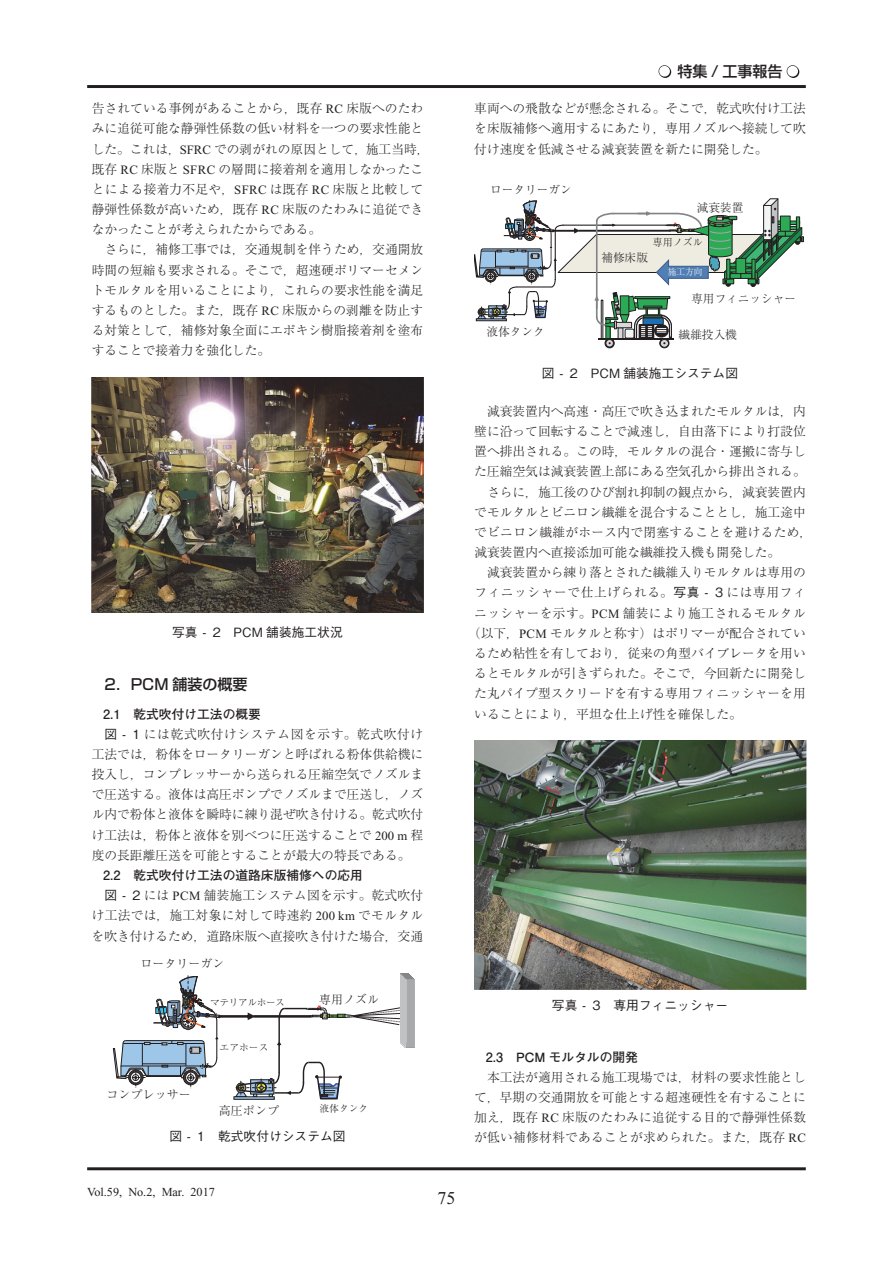
<style>
.page{position:relative;width:893px;height:1263px;background:#fff}
.page>*{position:absolute;margin:0;border:0;box-sizing:border-box;transform-origin:0 0}
.t1{font:18px "Times New Roman";color:#231f20}
.t2{font:500 15px "Shin Go Pro";color:#231f20}
.t3{font:500 15px "Shin Go Pr 6";color:#231f20}
.t4{font:300 12.75px/20.1px "Ryumin Pr 6";color:#231f20;text-align:justify}
.t5{font:500 12.75px "Gothic BBB Pro";color:#231f20}
.t6{font:700 12.75px "Futo Go B101 Pro";color:#231f20}
.t7{font:300 12.75px "Ryumin Pr 6";letter-spacing:.02em;color:#231f20}
.t8{font:300 12.75px "Ryumin Pr 6";letter-spacing:.03em;color:#231f20}
.t9{font:300 12.75px "Ryumin Pr 6";letter-spacing:.045em;color:#231f20}
.t10{font:12.15px "Times New Roman";color:#231f20}
.t11{font:300 12px "Ryumin Pro";color:#231f20}
.t12{font:300 11.7px "Ryumin Pro";letter-spacing:-.005em;color:#231f20}
.t13{font:300 10.05px "Ryumin Pro";letter-spacing:-.005em;color:#231f20}
.t14{font:300 9.75px "Ryumin Pro";letter-spacing:-.01em;color:#231f20}
.t15{font:300 9.75px "Ryumin Pro";letter-spacing:-.05em;color:#231f20}
.t16{font:300 8.7px "Ryumin Pro";color:#fff}
.s1{font-family:"Times New Roman";font-weight:400}
.s2{font-family:"Gothic BBB Pro";font-weight:500}
</style>
<div class="page">
<hr style="left:87px;top:85px;width:719px;height:3px;background:#231f20">
<hr style="left:87px;top:1167px;width:719px;height:3px;background:#231f20">
<svg style="left:658px;top:65px;width:13px;height:13px"></svg>
<svg style="left:787px;top:65px;width:12px;height:13px"></svg>
<img style="left:92px;top:377px;width:331px;height:235px">
<div style="left:792px;top:237px;width:11px;height:5px;border:1px solid #231f20"></div>
<div style="left:605px;top:338px;width:10px;height:10px;border:1px solid #231f20;border-radius:50%"></div>
<div style="left:606px;top:339px;width:7px;height:8px;border:1px solid #231f20;border-radius:50%"></div>
<div style="left:659px;top:338px;width:10px;height:10px;border:1px solid #231f20;border-radius:50%"></div>
<div style="left:660px;top:339px;width:9px;height:8px;border:1px solid #231f20;border-radius:50%"></div>
<svg style="left:474px;top:198px;width:328px;height:146px"></svg>
<img style="left:474px;top:740px;width:333px;height:249px">
<svg style="left:113px;top:974px;width:301px;height:126px"></svg>
<p class="t4" style="left:92px;top:98px;width:339px;text-align:left">告されている事例があることから，既存 <span class="s1">RC</span> 床版へのたわみに追従可能な静弾性係数の低い材料を一つの要求性能とした。これは，<span class="s1">SFRC</span> での剥がれの原因として，施工当時，既存 <span class="s1">RC</span> 床版と <span class="s1">SFRC</span> の層間に接着剤を適用しなかったことによる接着力不足や，<span class="s1">SFRC</span> は既存 <span class="s1">RC</span> 床版と比較して静弾性係数が高いため，既存 <span class="s1">RC</span> 床版のたわみに追従できなかったことが考えられたからである。</p>
<p class="t4" style="left:92px;top:239px;width:333px;text-indent:13px">さらに，補修工事では，交通規制を伴うため，交通開放時間の短縮も要求される。そこで，超速硬ポリマーセメントモルタルを用いることにより，これらの要求性能を満足するものとした。また，既存 <span class="s1">RC</span> 床版からの剥離を防止する対策として，補修対象全面にエポキシ樹脂接着剤を塗布することで接着力を強化した。</p>
<p class="t5" style="left:172px;top:622px;width:172px">写真 - 2　PCM 舗装施工状況</p>
<p class="t2" style="left:104px;top:672px;width:144px">2．PCM 舗装の概要</p>
<p class="t6" style="left:103px;top:703px;width:159px">2.1　乾式吹付け工法の概要</p>
<p class="t4" style="left:92px;top:723px;width:333px;text-indent:13px"><span class="s2">図 - 1</span> には乾式吹付けシステム図を示す。乾式吹付け工法では，粉体をロータリーガンと呼ばれる粉体供給機に投入し，コンプレッサーから送られる圧縮空気でノズルまで圧送する。液体は高圧ポンプでノズルまで圧送し，ノズル内で粉体と液体を瞬時に練り混ぜ吹き付ける。乾式吹付け工法は，粉体と液体を別べつに圧送することで <span class="s1">200 m</span> 程度の長距離圧送を可能とすることが最大の特長である。</p>
<p class="t6" style="left:103px;top:865px;width:261px">2.2　乾式吹付け工法の道路床版補修への応用</p>
<p class="t4" style="left:92px;top:884px;width:333px;text-indent:13px"><span class="s2">図 - 2</span> には <span class="s1">PCM</span> 舗装施工システム図を示す。乾式吹付け工法では，施工対象に対して時速約 <span class="s1">200 km</span> でモルタルを吹き付けるため，道路床版へ直接吹き付けた場合，交通</p>
<p class="t11" style="left:140px;top:954px;width:86px">ロータリーガン</p>
<p class="t15" style="left:210px;top:995px;width:76px">マテリアルホース</p>
<p class="t11" style="left:106px;top:1085px;width:86px">コンプレッサー</p>
<p class="t14" style="left:220px;top:1039px;width:50px">エアホース</p>
<p class="t11" style="left:319px;top:990px;width:61px">専用ノズル</p>
<p class="t11" style="left:219px;top:1101px;width:62px">高圧ポンプ</p>
<p class="t14" style="left:319px;top:1101px;width:50px">液体タンク</p>
<p class="t5" style="left:169px;top:1126px;width:178px">図 - 1　乾式吹付けシステム図</p>
<p class="t10" style="left:87px;top:1185px;width:129px">Vol.59, No.2, Mar. 2017</p>
<h1 class="t1" style="left:437px;top:1188px;width:19px">75</h1>
<p class="t3" style="left:677px;top:59px;width:107px">特集 / 工事報告</p>
<p class="t4" style="left:474px;top:98px;width:333px">車両への飛散などが懸念される。そこで，乾式吹付け工法を床版補修へ適用するにあたり，専用ノズルへ接続して吹付け速度を低減させる減衰装置を新たに開発した。</p>
<p class="t12" style="left:490px;top:181px;width:83px">ロータリーガン</p>
<p class="t12" style="left:487px;top:322px;width:60px">液体タンク</p>
<p class="t12" style="left:697px;top:199px;width:48px">減衰装置</p>
<p class="t13" style="left:653px;top:234px;width:52px">専用ノズル</p>
<p class="t12" style="left:601px;top:248px;width:48px">補修床版</p>
<p class="t16" style="left:668px;top:265px;width:36px">施工方向</p>
<p class="t12" style="left:691px;top:289px;width:106px">専用フィニッシャー</p>
<p class="t12" style="left:679px;top:325px;width:60px">繊維投入機</p>
<p class="t5" style="left:542px;top:363px;width:198px">図 - 2　PCM 舗装施工システム図</p>
<p class="t4" style="left:487px;top:400px;width:320px">減衰装置内へ高速・高圧で吹き込まれたモルタルは，内</p>
<p class="t4" style="left:474px;top:420px;width:333px">壁に沿って回転することで減速し，自由落下により打設位</p>
<p class="t4" style="left:474px;top:441px;width:333px">置へ排出される。この時，モルタルの混合・運搬に寄与し</p>
<p class="t4" style="left:474px;top:461px;width:333px">た圧縮空気は減衰装置上部にある空気孔から排出される。</p>
<p class="t4" style="left:487px;top:481px;width:320px">さらに，施工後のひび割れ抑制の観点から，減衰装置内</p>
<p class="t4" style="left:474px;top:501px;width:333px">でモルタルとビニロン繊維を混合することとし，施工途中</p>
<p class="t7" style="left:474px;top:522px;width:339px">でビニロン繊維がホース内で閉塞することを避けるため，</p>
<p class="t4" style="left:474px;top:541px;width:308px">減衰装置内へ直接添加可能な繊維投入機も開発した。</p>
<p class="t4" style="left:487px;top:562px;width:320px">減衰装置から練り落とされた繊維入りモルタルは専用の</p>
<p class="t9" style="left:474px;top:583px;width:333px">フィニッシャーで仕上げられる。<span class="s2">写真 - 3</span> には専用フィ</p>
<p class="t8" style="left:474px;top:603px;width:333px">ニッシャーを示す。<span class="s1">PCM</span> 舗装により施工されるモルタル</p>
<p class="t4" style="left:468px;top:622px;width:339px">（以下，<span class="s1">PCM</span> モルタルと称す）はポリマーが配合されてい</p>
<p class="t4" style="left:474px;top:642px;width:333px">るため粘性を有しており，従来の角型バイブレータを用い</p>
<p class="t4" style="left:474px;top:663px;width:333px">るとモルタルが引きずられた。そこで，今回新たに開発し</p>
<p class="t4" style="left:474px;top:683px;width:333px">た丸パイプ型スクリードを有する専用フィニッシャーを用</p>
<p class="t4" style="left:474px;top:703px;width:269px">いることにより，平坦な仕上げ性を確保した。</p>
<p class="t5" style="left:552px;top:995px;width:178px">写真 - 3　専用フィニッシャー</p>
<p class="t6" style="left:486px;top:1046px;width:154px">2.3　PCM モルタルの開発</p>
<p class="t4" style="left:474px;top:1066px;width:333px;text-indent:13px">本工法が適用される施工現場では，材料の要求性能として，早期の交通開放を可能とする超速硬性を有することに加え，既存 <span class="s1">RC</span> 床版のたわみに追従する目的で静弾性係数が低い補修材料であることが求められた。また，既存 <span class="s1">RC</span></p>
</div>
